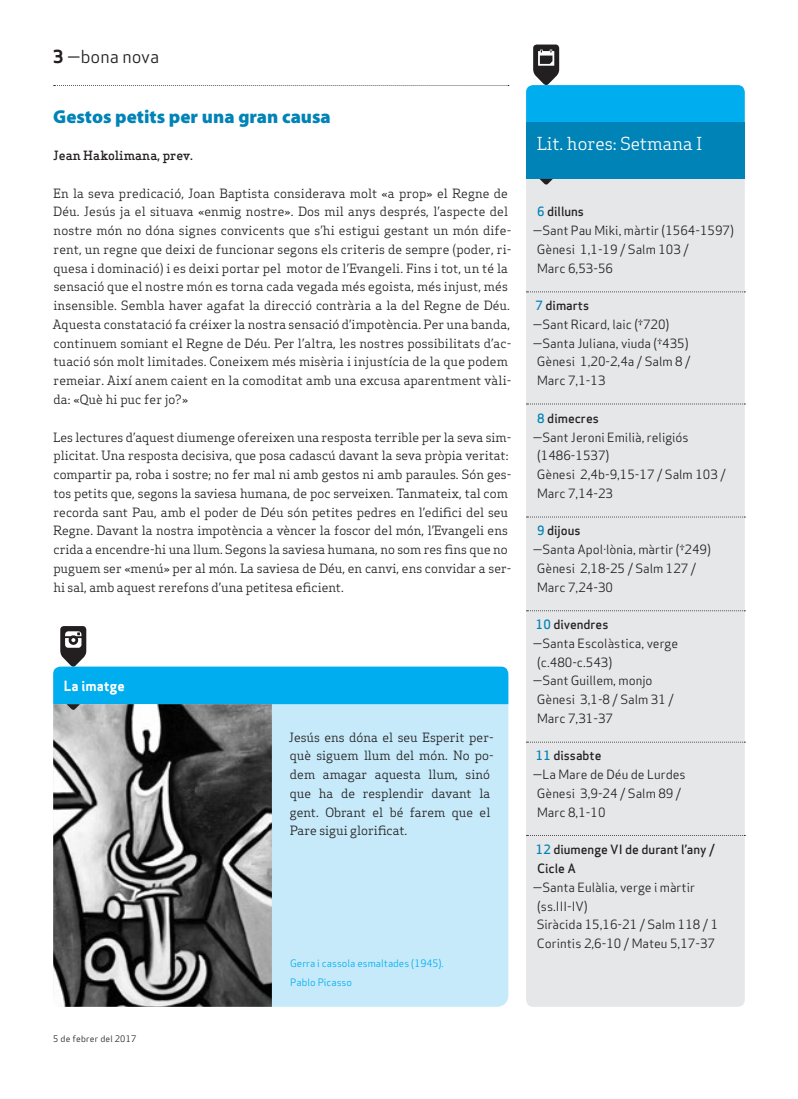
<style>
.page{position:relative;width:798px;height:1099px;background:#fff}
.page>*{position:absolute;margin:0;border:0;box-sizing:border-box;transform-origin:0 0}
.Titular_Petit{font:900 18.75px "Myriad Pro";color:#0083b6}
.Subtitol_Secció{font:17.5px "Apex Serif";color:#fff}
.Capçalera{font:17.5px "Apex Sans Book T";color:#231f20}
.Titular_Secció_Petit{font:13.75px "Apex Sans Bold T";color:#fff}
.Text_General{font:12.5px/18.8px "Apex Serif";color:#231f20}
.Text_General-2{font:12.5px/18.8px "Apex Sans Book T";color:#231f20}
.Text_General-3{font:12.5px/18.8px "Apex Sans Medium T";color:#231f20}
.Autors{font:500 12.5px "Apex Serif";color:#231f20}
.Credit_La_Imatge{font:10px "Apex Sans Book T";color:#00aeef}
.Data_Peu{font:8.75px "Apex Sans Book T";letter-spacing:.02em;color:#231f20}
.s1{font-family:"Apex Sans Bold T"}
.s2{color:#0083b6}
</style>
<div class="page">
<svg style="left:54px;top:85px;width:454px;height:1px"></svg>
<div style="left:526px;top:179px;width:218px;height:827px;background:#e6e7e9"></div>
<svg style="left:526px;top:291px;width:219px;height:1px"></svg>
<svg style="left:526px;top:403px;width:219px;height:1px"></svg>
<svg style="left:526px;top:516px;width:219px;height:1px"></svg>
<svg style="left:526px;top:610px;width:219px;height:1px"></svg>
<svg style="left:526px;top:741px;width:219px;height:1px"></svg>
<svg style="left:526px;top:835px;width:219px;height:1px"></svg>
<svg style="left:526px;top:45px;width:218px;height:78px"></svg>
<div style="left:526px;top:123px;width:218px;height:56px;background:#0083b6"></div>
<svg style="left:539px;top:179px;width:13px;height:6px"></svg>
<div style="left:53px;top:666px;width:455px;height:340px;background:#c6eafa;border-radius:11px"></div>
<img style="left:53px;top:710px;width:219px;height:296px">
<svg style="left:53px;top:626px;width:455px;height:84px"></svg>
<p class="Capçalera" style="left:53px;top:46px;width:107px"><span class="s1">3</span> —bona nova</p>
<p class="Titular_Petit" style="left:53px;top:104px;width:279px">Gestos petits per una gran causa</p>
<p class="Autors" style="left:53px;top:148px;width:141px">Jean Hakolimana, prev.</p>
<p class="Text_General" style="left:53px;top:183px;width:460px">En la seva predicació, Joan Baptista considerava molt «a prop» el Regne de Déu. Jesús ja el situava «enmig nostre». Dos mil anys després, l’aspecte del nostre món no dóna signes convicents que s’hi estigui gestant un món dife&shy;rent, un regne que deixi de funcionar segons els criteris de sempre (poder, ri&shy;quesa i dominació) i es deixi portar pel motor de l’Evangeli. Fins i tot, un té la sensació que el nostre món es torna cada vegada més egoista, més injust, més insensible. Sembla haver agafat la direcció contrària a la del Regne de Déu.<br>Aquesta constatació fa créixer la nostra sensació d’impotència. Per una banda, continuem somiant el Regne de Déu. Per l’altra, les nostres possibilitats d’ac&shy;tuació són molt limitades. Coneixem més misèria i injustícia de la que podem remeiar. Així anem caient en la comoditat amb una excusa aparentment vàli&shy;da: «Què hi puc fer jo?»</p>
<p class="Text_General" style="left:53px;top:427px;width:459px">Les lectures d’aquest diumenge ofereixen una resposta terrible per la seva sim&shy;plicitat. Una resposta decisiva, que posa cadascú davant la seva pròpia veritat: compartir pa, roba i sostre; no fer mal ni amb gestos ni amb paraules. Són ges&shy;tos petits que, segons la saviesa humana, de poc serveixen. Tanmateix, tal com recorda sant Pau, amb el poder de Déu són petites pedres en l’edifici del seu Regne. Davant la nostra impotència a vèncer la foscor del món, l’Evangeli ens crida a encendre-hi una llum. Segons la saviesa humana, no som res fins que no puguem ser «menú» per al món. La saviesa de Déu, en canvi, ens convidar a ser&shy;hi sal, amb aquest rerefons d’una petitesa eficient.</p>
<p class="Titular_Secció_Petit" style="left:64px;top:677px;width:62px">La imatge</p>
<p class="Data_Peu" style="left:53px;top:1032px;width:85px">5 de febrer del 2017</p>
<p class="Text_General" style="left:289px;top:727px;width:206px">Jesús ens dóna el seu Esperit per&shy;què siguem llum del món. No po&shy;dem amagar aquesta llum, sinó que ha de resplendir davant la gent. Obrant el bé farem que el<br>Pare sigui glorificat.</p>
<p class="Credit_La_Imatge" style="left:290px;top:956px;width:155px">Gerra i cassola esmaltades (1945).</p>
<p class="Credit_La_Imatge" style="left:290px;top:975px;width:63px">Pablo Picasso</p>
<p class="Subtitol_Secció" style="left:536px;top:133px;width:167px">Lit. hores: Setmana I</p>
<p class="Text_General-3" style="left:537px;top:202px;width:48px"><span class="s2">6</span> dilluns</p>
<p class="Text_General-2" style="left:532px;top:221px;width:203px">—Sant Pau Miki, màrtir (1564-1597)</p>
<p class="Text_General-2" style="left:536px;top:240px;width:153px">Gènesi 1,1-19 / Salm 103 /</p>
<p class="Text_General-2" style="left:537px;top:258px;width:77px">Marc 6,53-56</p>
<p class="Text_General-3" style="left:535px;top:296px;width:55px"><span class="s2">7</span> dimarts</p>
<p class="Text_General-2" style="left:532px;top:315px;width:138px">—Sant Ricard, laic (†720)</p>
<p class="Text_General-2" style="left:532px;top:333px;width:157px">—Santa Juliana, viuda (†435)</p>
<p class="Text_General-2" style="left:536px;top:352px;width:155px">Gènesi 1,20-2,4a / Salm 8 /</p>
<p class="Text_General-2" style="left:537px;top:371px;width:70px">Marc 7,1-13</p>
<p class="Text_General-3" style="left:537px;top:408px;width:63px"><span class="s2">8</span> dimecres</p>
<p class="Text_General-2" style="left:532px;top:427px;width:157px">—Sant Jeroni Emilià, religiós</p>
<p class="Text_General-2" style="left:537px;top:446px;width:74px">(1486-1537)</p>
<p class="Text_General-2" style="left:536px;top:465px;width:190px">Gènesi 2,4b-9,15-17 / Salm 103 /<br>Marc 7,14-23</p>
<p class="Text_General-3" style="left:537px;top:521px;width:45px"><span class="s2">9</span> dijous</p>
<p class="Text_General-2" style="left:532px;top:540px;width:180px">—Santa Apol·lònia, màrtir (†249)</p>
<p class="Text_General-2" style="left:536px;top:558px;width:161px">Gènesi 2,18-25 / Salm 127 /</p>
<p class="Text_General-2" style="left:537px;top:577px;width:77px">Marc 7,24-30</p>
<p class="Text_General-3" style="left:535px;top:615px;width:74px"><span class="s2">10</span> divendres</p>
<p class="Text_General-2" style="left:532px;top:633px;width:147px">—Santa Escolàstica, verge</p>
<p class="Text_General-2" style="left:537px;top:652px;width:77px">(c.480-c.543)</p>
<p class="Text_General-2" style="left:532px;top:671px;width:121px">—Sant Guillem, monjo</p>
<p class="Text_General-2" style="left:536px;top:690px;width:138px">Gènesi 3,1-8 / Salm 31 /</p>
<p class="Text_General-2" style="left:537px;top:708px;width:77px">Marc 7,31-37</p>
<p class="Text_General-3" style="left:535px;top:746px;width:67px"><span class="s2">11</span> dissabte</p>
<p class="Text_General-2" style="left:532px;top:765px;width:154px">—La Mare de Déu de Lurdes</p>
<p class="Text_General-2" style="left:536px;top:783px;width:146px">Gènesi 3,9-24 / Salm 89 /</p>
<p class="Text_General-2" style="left:537px;top:802px;width:70px">Marc 8,1-10</p>
<p class="Text_General-3" style="left:535px;top:840px;width:180px"><span class="s2">12</span> diumenge VI de durant l’any /<br>Cicle A</p>
<p class="Text_General-2" style="left:532px;top:877px;width:164px">—Santa Eulàlia, verge i màrtir</p>
<p class="Text_General-2" style="left:537px;top:896px;width:52px">(ss.III-IV)</p>
<p class="Text_General-2" style="left:536px;top:915px;width:183px">Siràcida 15,16-21 / Salm 118 / 1<br>Corintis 2,6-10 / Mateu 5,17-37</p>
</div>
